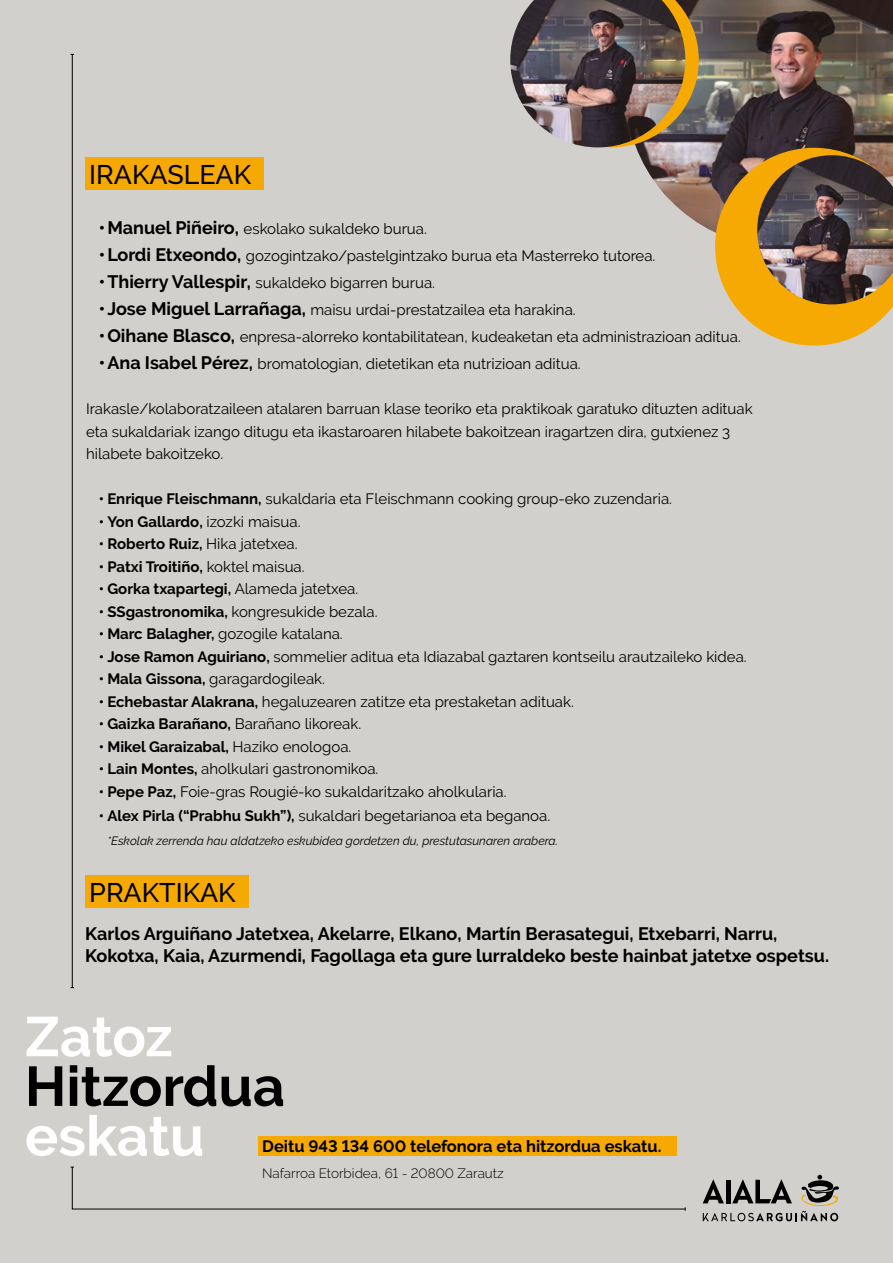
<style>
.page{position:relative;width:893px;height:1263px;background:#d2d0cd}
.page>*{position:absolute;margin:0;border:0;box-sizing:border-box;transform-origin:0 0}
.t1{font:700 55.8px "Raleway";letter-spacing:-.005em;color:#fff}
.t2{font:700 55.8px "Raleway";color:#000}
.t3{font:500 26.85px "Raleway";color:#000}
.t4{font:700 18px/22.5px "Raleway";color:#000}
.t5{font:700 16.5px "Raleway";color:#000}
.t6{font:15px/22.5px "Raleway";color:#000}
.t7{font:700 15px "Raleway";color:#000}
.t8{font:300 13.5px "Raleway";color:#000}
.t9{font:italic 12px "Raleway";color:#000}
.s1{font-weight:700;font-size:18px}
.s2{font-weight:700}
.s3{font-weight:400}
</style>
<div class="page">
<img style="left:636px;top:0;width:257px;height:233px">
<svg style="left:685px;top:0;width:14px;height:147px;background:#a07d38"></svg>
<svg style="left:715px;top:148px;width:178px;height:198px"></svg>
<img style="left:757px;top:155px;width:136px;height:149px">
<img style="left:510px;top:0;width:175px;height:147px">
<svg style="left:703px;top:1175px;width:136px;height:46px"></svg>
<div style="left:258px;top:1136px;width:418px;height:19px;background:#f6a803"></div>
<hr style="left:72px;top:54px;width:1px;height:933px;background:#000">
<svg style="left:71px;top:1166px;width:615px;height:45px"></svg>
<div style="left:85px;top:157px;width:179px;height:33px;background:#f6a803"></div>
<div style="left:85px;top:875px;width:163px;height:33px;background:#f6a803"></div>
<h2 class="t3" style="left:89px;top:159px;width:163px">IRAKASLEAK</h2>
<p class="t6" style="left:99px;top:218px;width:330px"><span class="s1">•Manuel Piñeiro,</span> eskolako sukaldeko burua.</p>
<p class="t6" style="left:99px;top:245px;width:558px"><span class="s1">•Lordi Etxeondo,</span> gozogintzako/pastelgintzako burua eta Masterreko tutorea.</p>
<p class="t6" style="left:99px;top:272px;width:338px"><span class="s1">•Thierry Vallespir,</span> sukaldeko bigarren burua.</p>
<p class="t6" style="left:99px;top:299px;width:478px"><span class="s1">•Jose Miguel Larrañaga,</span> maisu urdai-prestatzailea eta harakina.</p>
<p class="t6" style="left:99px;top:326px;width:643px"><span class="s1">•Oihane Blasco,</span> enpresa-alorreko kontabilitatean, kudeaketan eta administrazioan aditua.</p>
<p class="t6" style="left:99px;top:353px;width:483px"><span class="s1">•Ana Isabel Pérez,</span> bromatologian, dietetikan eta nutrizioan aditua.</p>
<p class="t6" style="left:86px;top:398px;width:668px">Irakasle/kolaboratzaileen atalaren barruan klase teoriko eta praktikoak garatuko dituzten adituak eta sukaldariak izango ditugu eta ikastaroaren hilabete bakoitzean iragartzen dira, gutxienez 3 hilabete bakoitzeko.</p>
<p class="t6" style="left:99px;top:488px;width:575px"><span class="s2">• Enrique Fleischmann,</span> sukaldaria eta Fleischmann cooking group-eko zuzendaria.</p>
<p class="t7" style="left:99px;top:513px;width:203px">• Yon Gallardo, <span class="s3">izozki maisua.</span></p>
<p class="t7" style="left:99px;top:535px;width:200px">• Roberto Ruiz, <span class="s3">Hika jatetxea.</span></p>
<p class="t7" style="left:99px;top:558px;width:207px">• Patxi Troitiño, <span class="s3">koktel maisua.</span></p>
<p class="t7" style="left:99px;top:580px;width:261px">• Gorka txapartegi, <span class="s3">Alameda jatetxea.</span></p>
<p class="t6" style="left:99px;top:600px;width:280px"><span class="s2">• SSgastronomika,</span> kongresukide bezala.</p>
<p class="t6" style="left:99px;top:623px;width:245px"><span class="s2">• Marc Balagher,</span> gozogile katalana.</p>
<p class="t6" style="left:99px;top:645px;width:649px"><span class="s2">• Jose Ramon Aguiriano,</span> sommelier aditua eta Idiazabal gaztaren kontseilu arautzaileko kidea.</p>
<p class="t6" style="left:99px;top:668px;width:228px"><span class="s2">• Mala Gissona,</span> garagardogileak.</p>
<p class="t6" style="left:99px;top:690px;width:477px"><span class="s2">• Echebastar Alakrana,</span> hegaluzearen zatitze eta prestaketan adituak.</p>
<p class="t6" style="left:99px;top:713px;width:264px"><span class="s2">• Gaizka Barañano,</span> Barañano likoreak.</p>
<p class="t7" style="left:99px;top:738px;width:254px">• Mikel Garaizabal, <span class="s3">Haziko enologoa.</span></p>
<p class="t6" style="left:99px;top:758px;width:281px"><span class="s2">• Lain Montes,</span> aholkulari gastronomikoa.</p>
<p class="t6" style="left:99px;top:780px;width:409px"><span class="s2">• Pepe Paz,</span> Foie-gras Rougié-ko sukaldaritzako aholkularia.</p>
<p class="t6" style="left:99px;top:804px;width:453px"><span class="s2">• Alex Pirla (“Prabhu Sukh”),</span> sukaldari begetarianoa eta beganoa.</p>
<p class="t9" style="left:107px;top:833px;width:452px">*Eskolak zerrenda hau aldatzeko eskubidea gordetzen du, prestutasunaren arabera.</p>
<h2 class="t3" style="left:89px;top:877px;width:148px">PRAKTIKAK</h2>
<p class="t4" style="left:85px;top:922px;width:745px">Karlos Arguiñano Jatetxea, Akelarre, Elkano, Martín Berasategui, Etxebarri, Narru,<br>Kokotxa, Kaia, Azurmendi, Fagollaga eta gure lurraldeko beste hainbat jatetxe ospetsu.</p>
<h1 class="t1" style="left:25px;top:1005px;width:149px">Zatoz</h1>
<h1 class="t2" style="left:25px;top:1054px;width:261px">Hitzordua</h1>
<h1 class="t1" style="left:25px;top:1104px;width:181px">eskatu</h1>
<p class="t5" style="left:262px;top:1136px;width:401px">Deitu 943 134 600 telefonora eta hitzordua eskatu.</p>
<p class="t8" style="left:262px;top:1165px;width:243px">Nafarroa Etorbidea, 61 - 20800 Zarautz</p>
</div>
